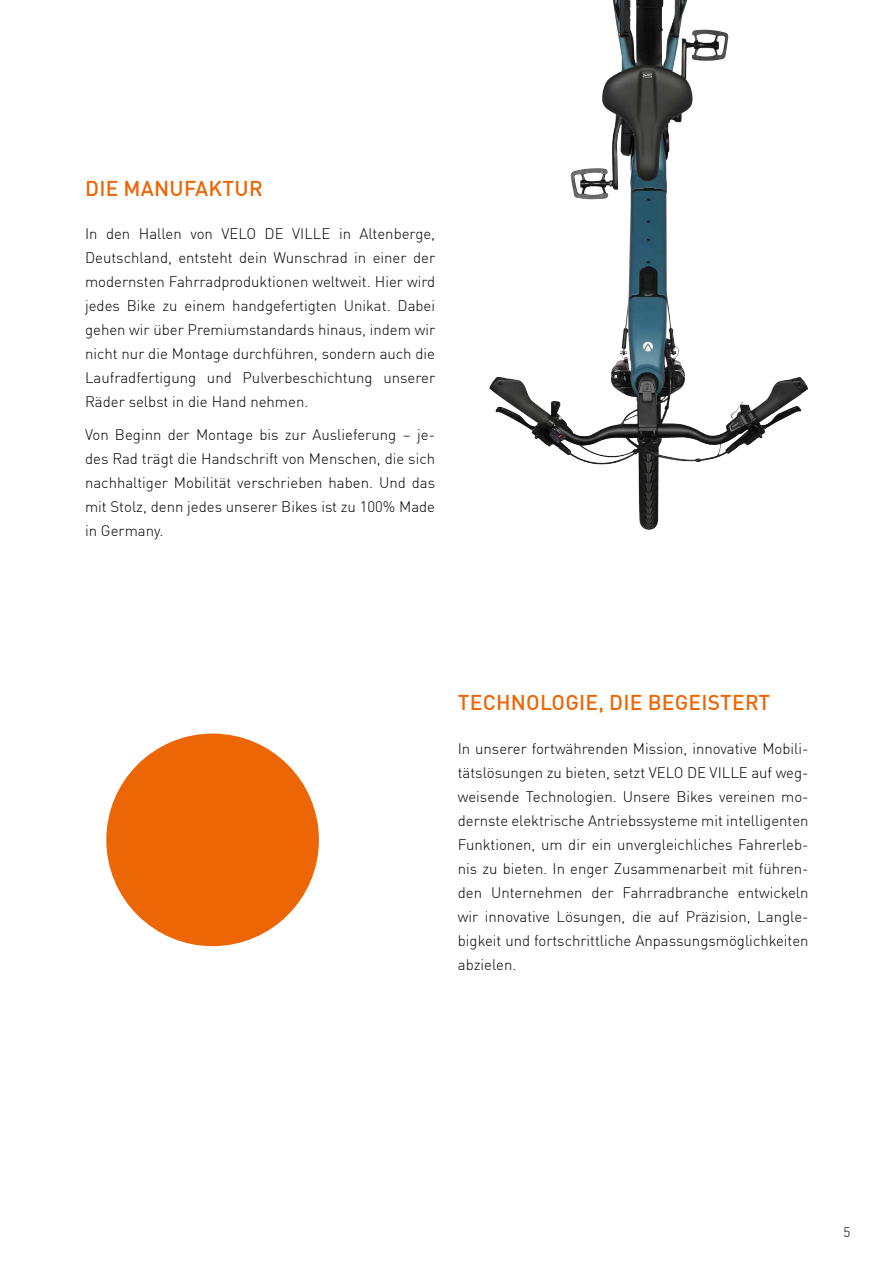
<style>
.page{position:relative;width:893px;height:1263px;background:#fff}
.page>*{position:absolute;margin:0;border:0;box-sizing:border-box;transform-origin:0 0}
.t1{font:500 21px "FFDIN Profor IIC";letter-spacing:.01em;color:#ec6606}
.t2{font:300 15px/24px "FFDIN Profor IIC";color:#000;text-align:justify}
.t3{font:300 13.5px "FFDIN Profor IIC";color:#000}
</style>
<div class="page">
<div style="left:106px;top:733px;width:213px;height:213px;background:#ec6606;border-radius:50%"></div>
<img style="left:570px;top:0;width:104px;height:402px">
<h1 class="t1" style="left:85px;top:172px;width:179px">DIE MANUFAKTUR</h1>
<p class="t2" style="left:85px;top:221px;width:352px">In den Hallen von VELO DE VILLE in Altenberge, Deutschland, entsteht dein Wunschrad in einer der modernsten Fahrradproduktionen weltweit. Hier wird jedes Bike zu einem handgefertigten Unikat. Dabei gehen wir über Premiumstandards hinaus, indem wir nicht nur die Montage durchführen, sondern auch die Laufradfertigung und Pulverbeschichtung unserer Räder selbst in die Hand nehmen.</p>
<p class="t2" style="left:85px;top:421px;width:352px">Von Beginn der Montage bis zur Auslieferung – je&shy;des Rad trägt die Handschrift von Menschen, die sich nachhaltiger Mobilität verschrieben haben. Und das mit Stolz, denn jedes unserer Bikes ist zu 100% Made in Germany.</p>
<h1 class="t1" style="left:458px;top:686px;width:314px">TECHNOLOGIE, DIE BEGEISTERT</h1>
<p class="t2" style="left:458px;top:735px;width:352px">In unserer fortwährenden Mission, innovative Mobili&shy;tätslösungen zu bieten, setzt VELO DE VILLE auf weg&shy;weisende Technologien. Unsere Bikes vereinen mo&shy;dernste elektrische Antriebssysteme mit intelligenten Funktionen, um dir ein unvergleichliches Fahrerleb&shy;nis zu bieten. In enger Zusammenarbeit mit führen&shy;den Unternehmen der Fahrradbranche entwickeln wir innovative Lösungen, die auf Präzision, Langle&shy;bigkeit und fortschrittliche Anpassungsmöglichkeiten abzielen.</p>
<p class="t3" style="left:843px;top:1222px;width:8px">5</p>
</div>
